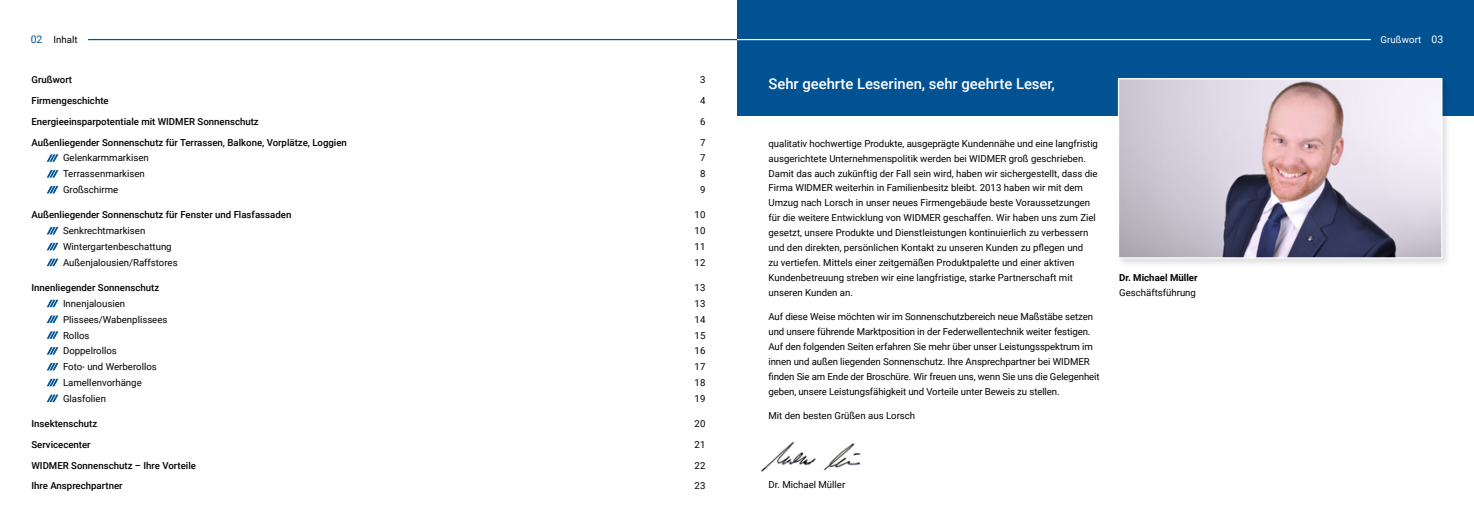
<style>
.page{position:relative;width:1474px;height:521px;background:#fff}
.page>*{position:absolute;margin:0;border:0;box-sizing:border-box;transform-origin:0 0}
.t1{font:500 14.88px "Roboto";letter-spacing:-.005em;color:#fff}
.t2{font:10.5px "Roboto";color:#fff}
.t3{font:9.62px/15.8px "Roboto";color:#000}
.t4{font:500 9.62px/20.7px "Roboto";color:#000}
.t5{font:700 9.62px "Roboto";color:#000}
.t6{font:9.62px "Roboto";letter-spacing:.01em;color:#fff}
.s1{font-size:10.5px;color:#005293}
</style>
<div class="page">
<div style="left:737px;top:0;width:736px;height:115px;background:#005293"></div>
<hr style="left:88px;top:39px;width:649px;height:1px;background:#005293">
<hr style="left:737px;top:39px;width:633px;height:1px;background:#fff">
<svg style="left:47px;top:154px;width:11px;height:8px"></svg>
<svg style="left:47px;top:170px;width:11px;height:8px"></svg>
<svg style="left:47px;top:186px;width:11px;height:7px"></svg>
<svg style="left:47px;top:227px;width:11px;height:7px"></svg>
<svg style="left:47px;top:243px;width:11px;height:7px"></svg>
<svg style="left:47px;top:259px;width:11px;height:7px"></svg>
<svg style="left:47px;top:300px;width:11px;height:7px"></svg>
<svg style="left:47px;top:315px;width:11px;height:8px"></svg>
<svg style="left:47px;top:331px;width:11px;height:8px"></svg>
<svg style="left:47px;top:347px;width:11px;height:8px"></svg>
<svg style="left:47px;top:363px;width:11px;height:7px"></svg>
<svg style="left:47px;top:379px;width:11px;height:7px"></svg>
<svg style="left:47px;top:394px;width:11px;height:8px"></svg>
<img style="left:761px;top:441px;width:100px;height:31px">
<div style="left:1115px;top:76px;width:336px;height:192px;background:#000;opacity:.13"></div>
<img style="left:1119px;top:80px;width:321px;height:176px">
<div style="left:1117px;top:78px;width:325px;height:180px;border:1px solid #fff"></div>
<p class="t3" style="left:31px;top:31px;width:49px"><span class="s1">02</span> Inhalt</p>
<p class="t6" style="left:1380px;top:32px;width:42px">Grußwort</p>
<p class="t3" style="left:700px;top:69px;width:7px;line-height:20.7px;text-align:justify">3<br>4<br>6<br>7</p>
<p class="t3" style="left:700px;top:150px;width:7px;text-align:justify">7<br>8<br>9</p>
<p class="t3" style="left:694px;top:207px;width:12px;text-align:justify">10<br>10<br>11<br>12</p>
<p class="t3" style="left:694px;top:280px;width:12px;text-align:justify">13<br>13<br>14<br>15<br>16<br>17<br>18<br>19</p>
<p class="t3" style="left:694px;top:413px;width:12px;line-height:20.7px;text-align:justify">20<br>21<br>22<br>23</p>
<p class="t4" style="left:32px;top:69px;width:317px">Grußwort<br>Firmengeschichte<br>Energieeinsparpotentiale mit WIDMER Sonnenschutz<br>Außenliegender Sonnenschutz für Terrassen, Balkone, Vorplätze, Loggien</p>
<p class="t3" style="left:63px;top:150px;width:87px">Gelenkarmmarkisen<br>Terrassenmarkisen<br>Großschirme</p>
<p class="t4" style="left:32px;top:204px;width:261px">Außenliegender Sonnenschutz für Fenster und Flasfassaden</p>
<p class="t3" style="left:63px;top:222px;width:116px">Senkrechtmarkisen<br>Wintergartenbeschattung<br>Außenjalousien/Raffstores</p>
<p class="t4" style="left:32px;top:277px;width:129px">Innenliegender Sonnenschutz</p>
<p class="t3" style="left:63px;top:295px;width:106px">Innenjalousien<br>Plissees/Wabenplissees<br>Rollos<br>Doppelrollos<br>Foto- und Werberollos<br>Lamellenvorhänge<br>Glasfolien</p>
<p class="t4" style="left:32px;top:413px;width:166px">Insektenschutz<br>Servicecenter<br>WIDMER Sonnenschutz – Ihre Vorteile<br>Ihre Ansprechpartner</p>
<h1 class="t1" style="left:768px;top:74px;width:288px">Sehr geehrte Leserinen, sehr geehrte Leser,</h1>
<p class="t3" style="left:768px;top:136px;width:331px;line-height:14.9px">qualitativ hochwertige Produkte, ausgeprägte Kundennähe und eine langfristig ausgerichtete Unternehmenspolitik werden bei WIDMER groß geschrieben.<br>Damit das auch zukünftig der Fall sein wird, haben wir sichergestellt, dass die Firma WIDMER weiterhin in Familienbesitz bleibt. 2013 haben wir mit dem Umzug nach Lorsch in unser neues Firmengebäude beste Voraussetzungen für die weitere Entwicklung von WIDMER geschaffen. Wir haben uns zum Ziel gesetzt, unsere Produkte und Dienstleistungen kontinuierlich zu verbessern und den direkten, persönlichen Kontakt zu unseren Kunden zu pflegen und<br>zu vertiefen. Mittels einer zeitgemäßen Produktpalette und einer aktiven Kundenbetreuung streben wir eine langfristige, starke Partnerschaft mit unseren Kunden an.</p>
<p class="t3" style="left:768px;top:309px;width:332px;line-height:14.9px">Auf diese Weise möchten wir im Sonnenschutzbereich neue Maßstäbe setzen und unsere führende Marktposition in der Federwellentechnik weiter festigen.<br>Auf den folgenden Seiten erfahren Sie mehr über unser Leistungsspektrum im innen und außen liegenden Sonnenschutz. Ihre Ansprechpartner bei WIDMER finden Sie am Ende der Broschüre. Wir freuen uns, wenn Sie uns die Gelegenheit geben, unsere Leistungsfähigkeit und Vorteile unter Beweis zu stellen.</p>
<p class="t3" style="left:768px;top:408px;width:148px">Mit den besten Grüßen aus Lorsch</p>
<p class="t5" style="left:1119px;top:271px;width:80px">Dr. Michael Müller</p>
<p class="t3" style="left:1119px;top:284px;width:78px">Geschäftsführung</p>
<p class="t3" style="left:768px;top:476px;width:78px">Dr. Michael Müller</p>
<p class="t2" style="left:1431px;top:32px;width:13px">03</p>
</div>
